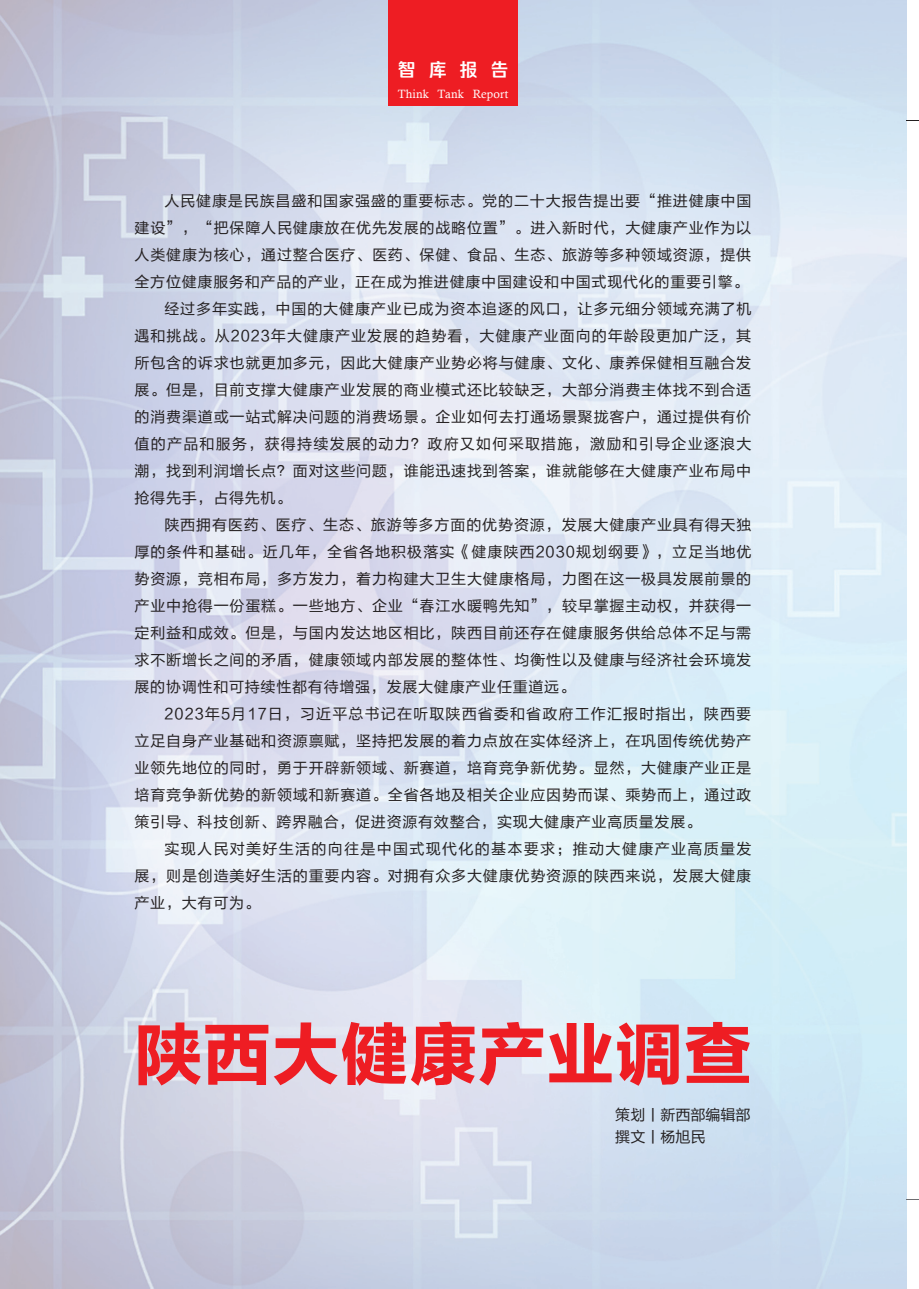
<style>
.page{position:relative;width:919px;height:1289px;background:#fff}
.page>*{position:absolute;margin:0;border:0;box-sizing:border-box;transform-origin:0 0}
.t1{font:67.5px "FZLTDHK GBK1 0";letter-spacing:.015em;color:#ee1d23}
.t2{font:700 18px "REEJI Flash Sans N95 Semi";color:#fff}
.t3{font:15px "FZLTHK GBK1 0";letter-spacing:.055em;color:#231f20}
.t4{font:15px "FZLTHK GBK1 0";letter-spacing:.075em;color:#231f20}
.t5{font:15px "FZLTHK GBK1 0";letter-spacing:.085em;color:#231f20}
.t6{font:15px "FZLTHK GBK1 0";letter-spacing:.09em;color:#231f20}
.t7{font:15px/22.5px "FZLTHK GBK1 0";color:#231f20}
.t8{font:12px "Calisto";letter-spacing:.015em;color:#fff}
</style>
<div class="page">
<img style="left:0;top:0;width:906px;height:1288px">
<svg style="left:906px;top:1199px;width:12px;height:1px"></svg>
<svg style="left:906px;top:120px;width:12px;height:1px"></svg>
<div style="left:388px;top:0;width:129px;height:105px;background:#ee1d23"></div>
<p class="t2" style="left:398px;top:60px;width:112px">智库报告</p>
<p class="t8" style="left:398px;top:86px;width:112px">Think Tank Report</p>
<p class="t3" style="left:164px;top:192px;width:588px">人民健康是民族昌盛和国家强盛的重要标志。党的二十大报告提出要“推进健康中国</p>
<p class="t3" style="left:134px;top:219px;width:618px">建设”，“把保障人民健康放在优先发展的战略位置”。进入新时代，大健康产业作为以</p>
<p class="t3" style="left:134px;top:246px;width:618px">人类健康为核心，通过整合医疗、医药、保健、食品、生态、旅游等多种领域资源，提供</p>
<p class="t3" style="left:134px;top:273px;width:615px">全方位健康服务和产品的产业，正在成为推进健康中国建设和中国式现代化的重要引擎。</p>
<p class="t3" style="left:164px;top:300px;width:588px">经过多年实践，中国的大健康产业已成为资本追逐的风口，让多元细分领域充满了机</p>
<p class="t3" style="left:134px;top:327px;width:618px">遇和挑战。从2023年大健康产业发展的趋势看，大健康产业面向的年龄段更加广泛，其</p>
<p class="t3" style="left:134px;top:354px;width:618px">所包含的诉求也就更加多元，因此大健康产业势必将与健康、文化、康养保健相互融合发</p>
<p class="t3" style="left:134px;top:381px;width:618px">展。但是，目前支撑大健康产业发展的商业模式还比较缺乏，大部分消费主体找不到合适</p>
<p class="t3" style="left:134px;top:408px;width:618px">的消费渠道或一站式解决问题的消费场景。企业如何去打通场景聚拢客户，通过提供有价</p>
<p class="t5" style="left:134px;top:435px;width:618px">值的产品和服务，获得持续发展的动力？政府又如何采取措施，激励和引导企业逐浪大</p>
<p class="t3" style="left:134px;top:462px;width:618px">潮，找到利润增长点？面对这些问题，谁能迅速找到答案，谁就能够在大健康产业布局中</p>
<p class="t3" style="left:134px;top:489px;width:158px">抢得先手，占得先机。</p>
<p class="t3" style="left:164px;top:516px;width:588px">陕西拥有医药、医疗、生态、旅游等多方面的优势资源，发展大健康产业具有得天独</p>
<p class="t3" style="left:134px;top:543px;width:618px">厚的条件和基础。近几年，全省各地积极落实《健康陕西2030规划纲要》，立足当地优</p>
<p class="t3" style="left:134px;top:570px;width:618px">势资源，竞相布局，多方发力，着力构建大卫生大健康格局，力图在这一极具发展前景的</p>
<p class="t3" style="left:134px;top:597px;width:618px">产业中抢得一份蛋糕。一些地方、企业“春江水暖鸭先知”，较早掌握主动权，并获得一</p>
<p class="t3" style="left:134px;top:624px;width:618px">定利益和成效。但是，与国内发达地区相比，陕西目前还存在健康服务供给总体不足与需</p>
<p class="t3" style="left:134px;top:651px;width:618px">求不断增长之间的矛盾，健康领域内部发展的整体性、均衡性以及健康与经济社会环境发</p>
<p class="t3" style="left:134px;top:678px;width:442px">展的协调性和可持续性都有待增强，发展大健康产业任重道远。</p>
<p class="t4" style="left:164px;top:705px;width:588px">2023年5月17日，习近平总书记在听取陕西省委和省政府工作汇报时指出，陕西要</p>
<p class="t3" style="left:134px;top:732px;width:618px">立足自身产业基础和资源禀赋，坚持把发展的着力点放在实体经济上，在巩固传统优势产</p>
<p class="t3" style="left:134px;top:759px;width:618px">业领先地位的同时，勇于开辟新领域、新赛道，培育竞争新优势。显然，大健康产业正是</p>
<p class="t3" style="left:134px;top:786px;width:618px">培育竞争新优势的新领域和新赛道。全省各地及相关企业应因势而谋、乘势而上，通过政</p>
<p class="t3" style="left:134px;top:813px;width:568px">策引导、科技创新、跨界融合，促进资源有效整合，实现大健康产业高质量发展。</p>
<p class="t6" style="left:164px;top:840px;width:588px">实现人民对美好生活的向往是中国式现代化的基本要求；推动大健康产业高质量发</p>
<p class="t3" style="left:134px;top:867px;width:618px">展，则是创造美好生活的重要内容。对拥有众多大健康优势资源的陕西来说，发展大健康</p>
<p class="t3" style="left:134px;top:894px;width:127px">产业，大有可为。</p>
<h1 class="t1" style="left:134px;top:1017px;width:618px">陕西大健康产业调查</h1>
<p class="t7" style="left:615px;top:1103px;width:136px">策划丨新西部编辑部撰文丨杨旭民</p>
</div>
